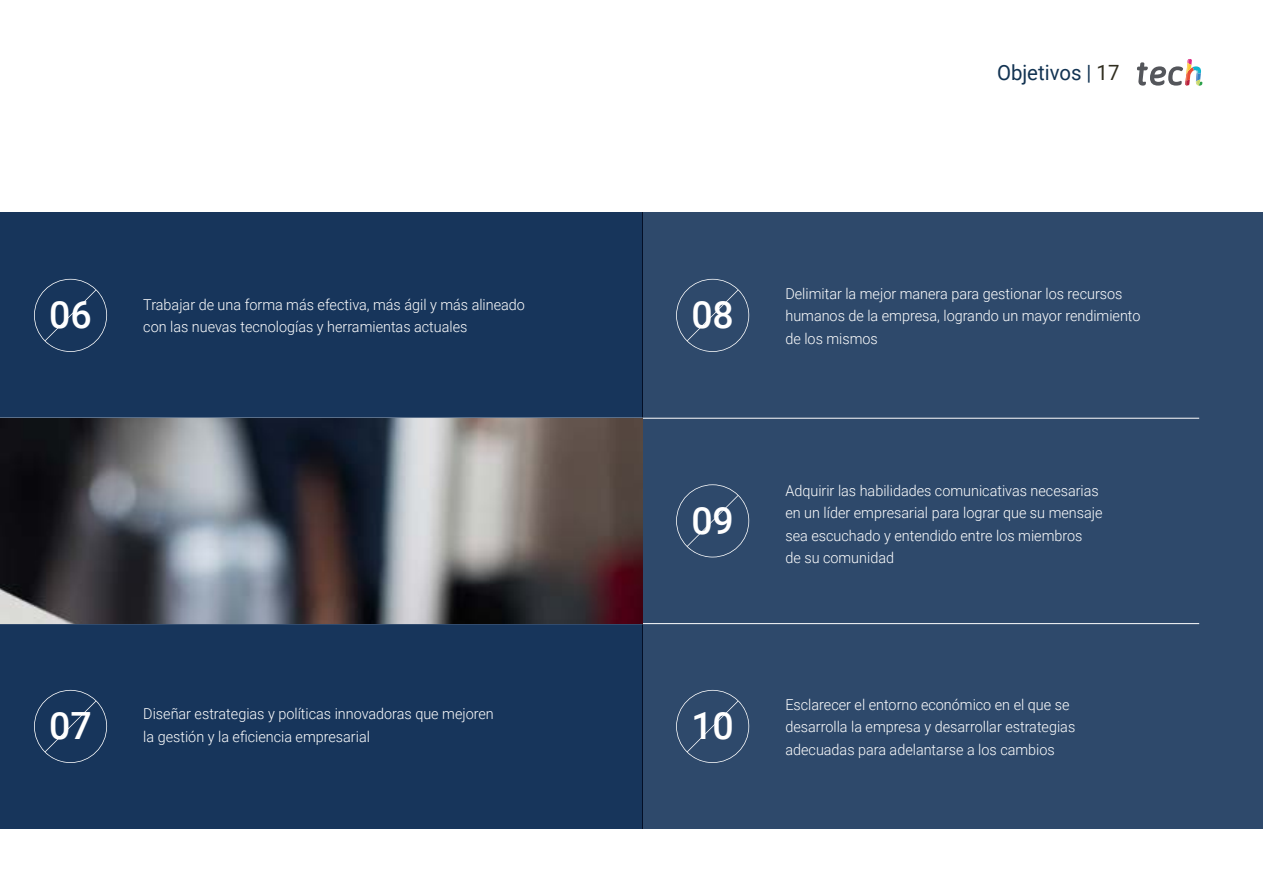
<style>
.page{position:relative;width:1263px;height:893px;background:#fff}
.page>*{position:absolute;margin:0;border:0;box-sizing:border-box;transform-origin:0 0}
.t1{font:500 37.5px "Roboto";color:#fff}
.t2{font:21px "Roboto";color:#123352}
.t3{font:300 15px/22.5px "Roboto";color:#fff;scale:.96 1}
.s1{color:#312e20}
</style>
<div class="page">
<div style="left:0;top:213px;width:642px;height:616px;background:#17355b"></div>
<div style="left:642px;top:213px;width:621px;height:616px;background:#2e496b"></div>
<svg style="left:676px;top:279px;width:73px;height:73px"></svg>
<svg style="left:676px;top:484px;width:73px;height:73px"></svg>
<svg style="left:34px;top:279px;width:73px;height:73px"></svg>
<svg style="left:676px;top:690px;width:73px;height:73px"></svg>
<hr style="left:0;top:418px;width:1199px;height:1px;background:#fff">
<hr style="left:0;top:623px;width:1199px;height:1px;background:#fff">
<img style="left:0;top:418px;width:642px;height:206px">
<svg style="left:34px;top:690px;width:73px;height:73px"></svg>
<svg style="left:1137px;top:59px;width:65px;height:27px"></svg>
<h2 class="t2" style="left:997px;top:57px;width:124px">Objetivos | <span class="s1">17</span></h2>
<h1 class="t1" style="left:49px;top:288px;width:44px">06</h1>
<p class="t3" style="left:143px;top:293px;width:399px">Trabajar de una forma más efectiva, más ágil y más alineado con las nuevas tecnologías y herramientas actuales</p>
<h1 class="t1" style="left:691px;top:288px;width:44px">08</h1>
<p class="t3" style="left:785px;top:281px;width:371px">Delimitar la mejor manera para gestionar los recursos humanos de la empresa, logrando un mayor rendimiento de los mismos</p>
<h1 class="t1" style="left:691px;top:494px;width:44px">09</h1>
<p class="t3" style="left:785px;top:478px;width:332px">Adquirir las habilidades comunicativas necesarias en un líder empresarial para lograr que su mensaje sea escuchado y entendido entre los miembros<br>de su comunidad</p>
<p class="t3" style="left:143px;top:702px;width:367px">Diseñar estrategias y políticas innovadoras que mejoren la gestión y la eficiencia empresarial</p>
<h1 class="t1" style="left:49px;top:699px;width:44px">07</h1>
<h1 class="t1" style="left:691px;top:699px;width:44px">10</h1>
<p class="t3" style="left:785px;top:692px;width:303px">Esclarecer el entorno económico en el que se desarrolla la empresa y desarrollar estrategias adecuadas para adelantarse a los cambios</p>
</div>
